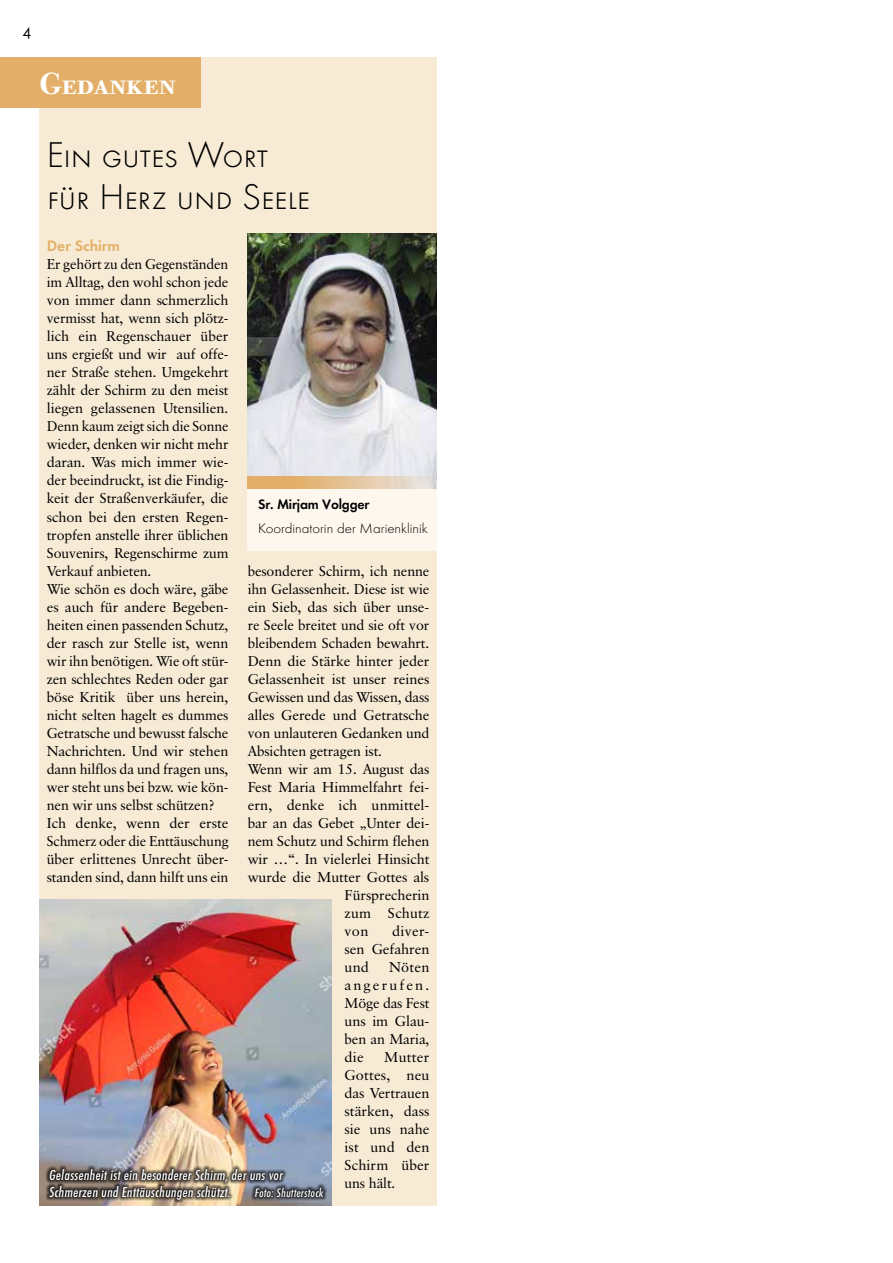
<style>
.page{position:relative;width:893px;height:1263px;background:#fff}
.page>*{position:absolute;margin:0;border:0;box-sizing:border-box;transform-origin:0 0}
.t1{font:300 37.2px/42px "Function LH Sm Caps";letter-spacing:-.02em;color:#000}
.t2{font:30px "Bodoni Old Face BE Medium SC";color:#fff}
.t3{font:16.5px "Function Sm Caps";color:#000}
.t4{font:700 15.75px "Function";color:#e3af68}
.t5{font:italic 15px/16.5px "Function Cond";letter-spacing:.015em;color:#fff;scale:1.05 1}
.t6{font:14.25px/18px "Classical Garamond BT";letter-spacing:-.01em;color:#000;text-align:justify}
.t7{font:300 14.25px "Function LH";color:#000;scale:1.05 1}
.t8{font:700 14.25px "Function";letter-spacing:-.01em;color:#000}
.t9{font:14.25px "Classical Garamond BT";letter-spacing:.01em;color:#000}
.t10{font:italic 12.75px "Function Cond";letter-spacing:.01em;color:#fff;scale:1.05 1}
</style>
<div class="page">
<div style="left:39px;top:57px;width:398px;height:1148px;background:#f8ebd6"></div>
<div style="left:248px;top:488px;width:189px;height:62px;background:#fdf7ee"></div>
<img style="left:248px;top:233px;width:189px;height:243px">
<svg style="left:248px;top:476px;width:189px;height:12px;background:#e3c398"></svg>
<div style="left:0;top:57px;width:201px;height:50px;background:#e3af68"></div>
<img style="left:39px;top:899px;width:293px;height:307px">
<img style="left:46px;top:1165px;width:282px;height:38px">
<p class="t3" style="left:22px;top:21px;width:11px">4</p>
<h2 class="t2" style="left:39px;top:65px;width:138px">Gedanken</h2>
<h1 class="t1" style="left:47px;top:134px;width:265px">Ein gutes Wort für Herz und Seele</h1>
<p class="t4" style="left:47px;top:237px;width:75px">Der Schirm</p>
<p class="t6" style="left:47px;top:255px;width:183px;text-align:left">Er gehört zu den Gegenständen im Alltag, den wohl schon jede von immer dann schmerzlich vermisst hat, wenn sich plötz&shy;lich ein Regenschauer über uns ergießt und wir auf offe&shy;ner Straße stehen. Umgekehrt zählt der Schirm zu den meist liegen gelassenen Utensilien.<br>Denn kaum zeigt sich die Sonne wieder, denken wir nicht mehr daran. Was mich immer wie&shy;der beeindruckt, ist die Findig&shy;keit der Straßenverkäufer, die schon bei den ersten Regen&shy;tropfen anstelle ihrer üblichen<br>Souvenirs, Regenschirme zum<br>Verkauf anbieten.<br>Wie schön es doch wäre, gäbe es auch für andere Begeben&shy;heiten einen passenden Schutz, der rasch zur Stelle ist, wenn wir ihn benötigen. Wie oft stür&shy;zen schlechtes Reden oder gar böse Kritik über uns herein, nicht selten hagelt es dummes<br>Getratsche und bewusst falsche<br>Nachrichten. Und wir stehen dann hilflos da und fragen uns, wer steht uns bei bzw. wie kön&shy;nen wir uns selbst schützen?<br>Ich denke, wenn der erste<br>Schmerz oder die Enttäuschung über erlittenes Unrecht über&shy;standen sind, dann hilft uns ein</p>
<p class="t8" style="left:258px;top:495px;width:113px">Sr. Mirjam Volgger</p>
<p class="t7" style="left:258px;top:521px;width:163px">Koordinatorin der Marienklinik</p>
<p class="t6" style="left:248px;top:561px;width:183px">besonderer Schirm, ich nenne</p>
<p class="t6" style="left:248px;top:579px;width:183px">ihn Gelassenheit. Diese ist wie</p>
<p class="t6" style="left:248px;top:597px;width:183px">ein Sieb, das sich über unse-</p>
<p class="t6" style="left:248px;top:615px;width:183px">re Seele breitet und sie oft vor</p>
<p class="t6" style="left:248px;top:633px;width:183px">bleibendem Schaden bewahrt.</p>
<p class="t6" style="left:248px;top:651px;width:183px">Denn die Stärke hinter jeder</p>
<p class="t6" style="left:248px;top:669px;width:183px">Gelassenheit ist unser reines</p>
<p class="t6" style="left:248px;top:687px;width:183px">Gewissen und das Wissen, dass</p>
<p class="t6" style="left:248px;top:705px;width:183px">alles Gerede und Getratsche</p>
<p class="t6" style="left:248px;top:723px;width:183px">von unlauteren Gedanken und</p>
<p class="t6" style="left:248px;top:741px;width:136px">Absichten getragen ist.</p>
<p class="t6" style="left:248px;top:759px;width:183px">Wenn wir am 15. August das</p>
<p class="t6" style="left:248px;top:777px;width:183px">Fest Maria Himmelfahrt fei-</p>
<p class="t6" style="left:248px;top:795px;width:183px">ern, denke ich unmittel-</p>
<p class="t6" style="left:248px;top:813px;width:183px">bar an das Gebet „Unter dei-</p>
<p class="t6" style="left:248px;top:831px;width:183px">nem Schutz und Schirm flehen</p>
<p class="t6" style="left:248px;top:849px;width:183px">wir …“. In vielerlei Hinsicht</p>
<p class="t6" style="left:248px;top:867px;width:183px">wurde die Mutter Gottes als</p>
<p class="t6" style="left:345px;top:885px;width:86px">Fürsprecherin</p>
<p class="t9" style="left:345px;top:904px;width:86px">zum Schutz</p>
<p class="t6" style="left:345px;top:921px;width:25px">von</p>
<p class="t6" style="left:345px;top:921px;width:86px;text-indent:48px">diver&shy;sen Gefahren und</p>
<p class="t6" style="left:345px;top:957px;width:86px;text-indent:45px">Nöten angerufen.<br>Möge das Fest uns im Glau&shy;ben an Maria, die</p>
<p class="t6" style="left:345px;top:1047px;width:86px;text-indent:40px">Mutter Gottes, neu das Vertrauen stärken, dass sie uns nahe ist und den Schirm über uns hält.</p>
<p class="t5" style="left:49px;top:1167px;width:224px">Gelassenheit ist ein besonderer Schirm, der uns vor<br>Schmerzen und Enttäuschungen schützt.</p>
<p class="t10" style="left:255px;top:1186px;width:67px">Foto: Shutterstock</p>
</div>
